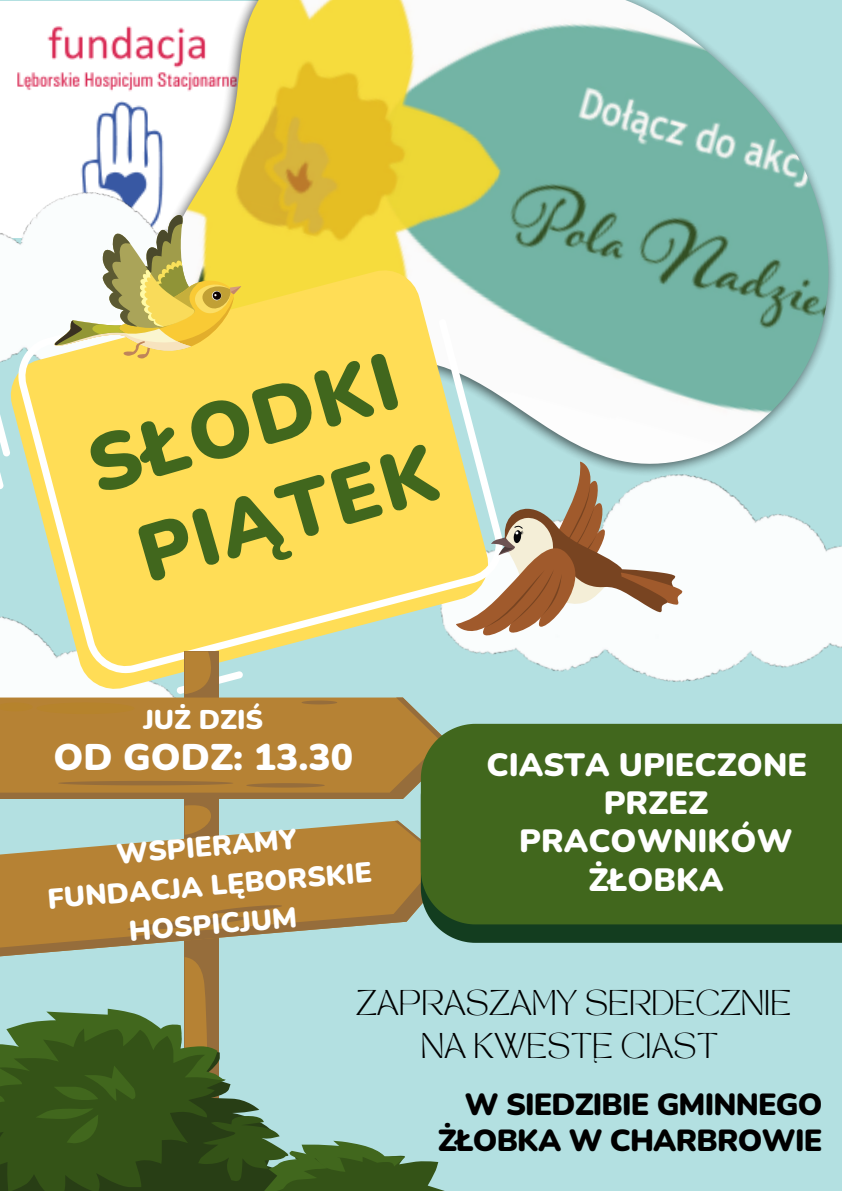
<style>
.page{position:relative;width:842px;height:1191px;background:#fff}
.page>*{position:absolute;margin:0;border:0;box-sizing:border-box;transform-origin:0 0}
.t1{font:900 79.7px "Nunito";color:#41671d}
.t2{font:900 37.1px "Nunito";color:#fff}
.t3{font:900 32.2px/38.2px "Nunito";color:#fff;text-align:center}
.t4{font:900 30.5px/35.2px "Nunito";letter-spacing:-.03em;color:#000;text-align:right}
.t5{font:900 28.4px/39px "Nunito";color:#fff;text-align:center}
.t6{font:900 27.1px "Nunito";color:#fff}
.t7{font:25px/43.5px "TAN MONCHERI Regular";color:#000;text-align:center}
</style>
<div class="page">
<div style="left:0;top:0;width:842px;height:1190px;background:#b3e0e1"></div>
<img style="left:0;top:2px;width:127px;height:191px">
<img style="left:0;top:193px;width:127px;height:170px">
<img style="left:519px;top:534px;width:323px;height:148px">
<img style="left:127px;top:1px;width:691px;height:533px">
<img style="left:155px;top:0;width:679px;height:482px">
<svg style="left:3px;top:262px;width:161px;height:434px;fill:#fafdfd"></svg>
<svg style="left:10px;top:239px;width:502px;height:442px;background:#f0df7c"></svg>
<svg style="left:0;top:409px;width:11px;height:81px"></svg>
<div style="left:185px;top:651px;width:34px;height:470px;background:#966d3b"></div>
<svg style="left:0;top:820px;width:421px;height:136px;fill:#b68234"></svg>
<svg style="left:0;top:697px;width:429px;height:101px;background:#b38237"></svg>
<svg style="left:164px;top:651px;width:80px;height:62px"></svg>
<svg style="left:185px;top:805px;width:26px;height:29px"></svg>
<div style="left:0;top:702px;width:134px;height:12px;background:#b6832c"></div>
<svg style="left:246px;top:783px;width:79px;height:4px"></svg>
<svg style="left:58px;top:780px;width:175px;height:5px"></svg>
<svg style="left:302px;top:700px;width:35px;height:4px"></svg>
<svg style="left:127px;top:903px;width:155px;height:29px;background:#ac7b36"></svg>
<svg style="left:0;top:957px;width:442px;height:233px"></svg>
<svg style="left:434px;top:924px;width:408px;height:18px;background:#184224"></svg>
<div style="left:421px;top:723px;width:421px;height:201px;background:#41671d"></div>
<svg style="left:45px;top:211px;width:196px;height:147px;background:#e2d697"></svg>
<svg style="left:456px;top:461px;width:235px;height:190px"></svg>
<p class="t1" style="left:76px;top:416px;width:320px;rotate:-16deg">SŁODKI</p>
<p class="t1" style="left:125px;top:505px;width:310px;rotate:-16deg">PIĄTEK</p>
<p class="t6" style="left:143px;top:701px;width:121px">JUŻ DZIŚ</p>
<p class="t2" style="left:54px;top:732px;width:301px">OD GODZ: 13.30</p>
<p class="t5" style="left:115px;top:835px;width:182px;rotate:-5deg">WSPIERAMY</p>
<p class="t5" style="left:46px;top:880px;width:327px;rotate:-5deg">FUNDACJA LĘBORSKIE<br>HOSPICJUM</p>
<p class="t3" style="left:486px;top:746px;width:322px">CIASTA UPIECZONE<br>PRZEZ<br>PRACOWNIKÓW<br>ŻŁOBKA</p>
<p class="t7" style="left:356px;top:984px;width:437px">ZAPRASZAMY SERDECZNIE<br>NA KWESTĘ CIAST</p>
<p class="t4" style="left:438px;top:1087px;width:386px">W SIEDZIBIE GMINNEGO<br>ŻŁOBKA W CHARBROWIE</p>
</div>
